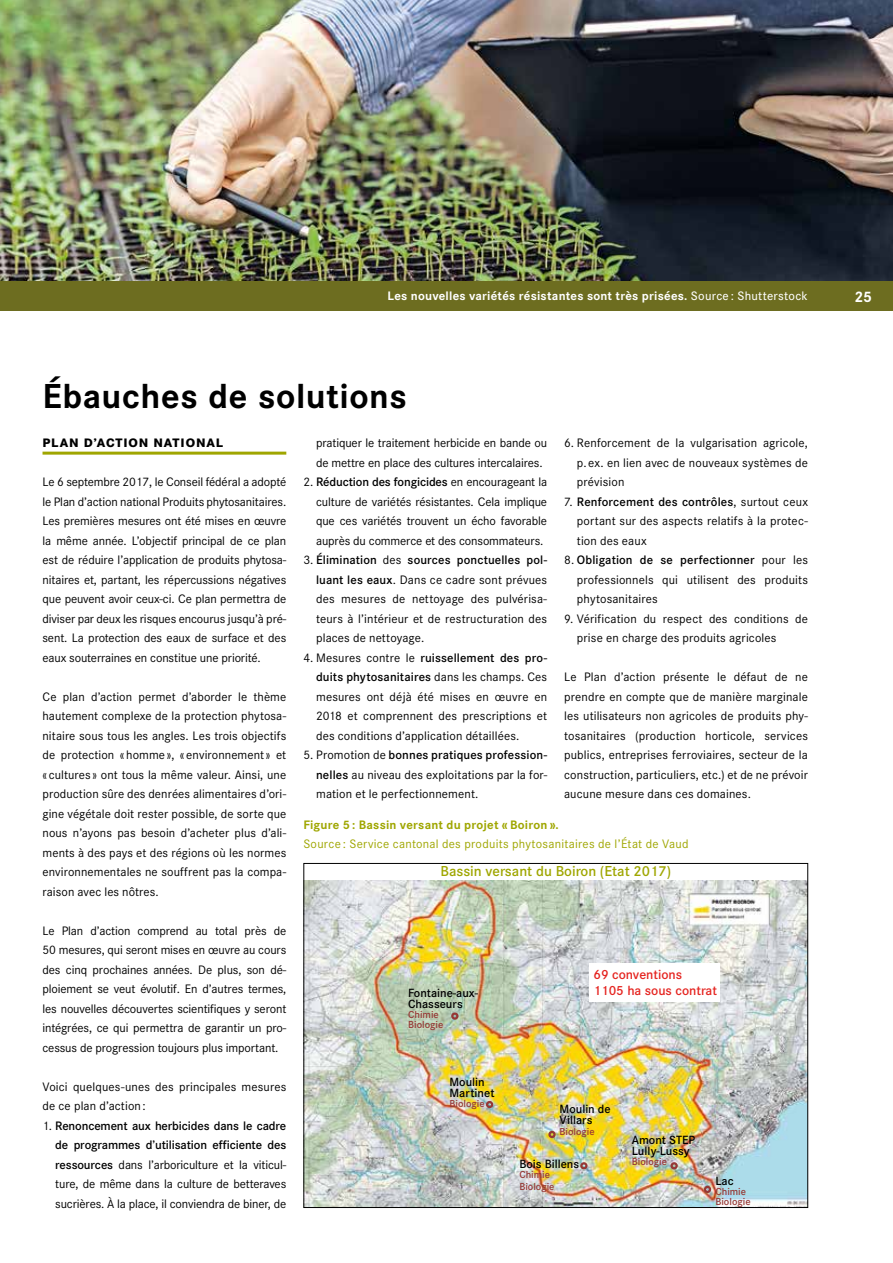
<style>
.page{position:relative;width:893px;height:1263px;background:#fff}
.page>*{position:absolute;margin:0;border:0;box-sizing:border-box;transform-origin:0 0}
.t1{font:700 36px "Corporate S";letter-spacing:.015em;color:#000}
.t2{font:700 15.75px "Corporate S";color:#fff}
.t3{font:600 15px "Corporate S";color:#9fa600}
.t4{font:600 13.8px/16.5px "Corporate S";color:#e52521}
.t5{font:12.75px/19.5px "Corporate S";letter-spacing:.01em;color:#000;text-align:justify}
.t6{font:12.75px/19.5px "Corporate S";letter-spacing:-.01em;color:#000}
.t7{font:700 12.75px "Corporate S";letter-spacing:.02em;color:#fff}
.t8{font:12.75px "Corporate S";letter-spacing:.02em;color:#9fa600}
.t9{font:700 12.75px "Corporate S";letter-spacing:.015em;color:#9fa600}
.t10{font:800 12.75px "Corporate S";letter-spacing:.07em;color:#000}
.t11{font:600 12.45px/10.9px "Corporate S";color:#000}
.t12{font:600 10.5px "Corporate S";color:#963836}
.s1{font-weight:500}
.s2{font-weight:600}
</style>
<div class="page">
<img style="left:0;top:0;width:893px;height:281px">
<div style="left:0;top:281px;width:893px;height:29px;background:#6d6d20"></div>
<hr style="left:43px;top:452px;width:243px;height:3px;background:#9fa600">
<img style="left:306px;top:881px;width:500px;height:325px">
<svg style="left:451px;top:1011px;width:7px;height:10px"></svg>
<svg style="left:580px;top:1161px;width:8px;height:10px"></svg>
<svg style="left:704px;top:1185px;width:7px;height:9px"></svg>
<div style="left:589px;top:963px;width:130px;height:39px;background:#fff"></div>
<svg style="left:670px;top:1161px;width:8px;height:10px"></svg>
<svg style="left:548px;top:1130px;width:8px;height:9px"></svg>
<svg style="left:486px;top:1100px;width:7px;height:9px"></svg>
<p class="t7" style="left:387px;top:289px;width:422px">Les nouvelles variétés résistantes sont très prisées. <span class="s1">Source : Shutterstock</span></p>
<h1 class="t1" style="left:43px;top:376px;width:366px">Ébauches de solutions</h1>
<p class="t10" style="left:43px;top:436px;width:182px">PLAN D’ACTION NATIONAL</p>
<p class="t5" style="left:43px;top:472px;width:245px">Le 6 septembre 2017, le Conseil fédéral a adopté le Plan d’action national Produits phytosanitaires.<br>Les premières mesures ont été mises en œuvre la même année. L’objectif principal de ce plan est de réduire l’application de produits phytosa&shy;nitaires et, partant, les répercussions négatives que peuvent avoir ceux-ci. Ce plan permettra de diviser par deux les risques encourus jusqu’à pré&shy;sent. La protection des eaux de surface et des eaux souterraines en constitue une priorité.</p>
<p class="t5" style="left:43px;top:687px;width:245px">Ce plan d’action permet d’aborder le thème hautement complexe de la protection phytosa&shy;nitaire sous tous les angles. Les trois objectifs de protection «homme», «environnement» et «cultures» ont tous la même valeur. Ainsi, une production sûre des denrées alimentaires d’ori&shy;gine végétale doit rester possible, de sorte que nous n’ayons pas besoin d’acheter plus d’ali&shy;ments à des pays et des régions où les normes environnementales ne souffrent pas la compa&shy;raison avec les nôtres.</p>
<p class="t5" style="left:43px;top:921px;width:245px">Le Plan d’action comprend au total près de 50 mesures, qui seront mises en œuvre au cours des cinq prochaines années. De plus, son dé&shy;ploiement se veut évolutif. En d’autres termes, les nouvelles découvertes scientifiques y seront intégrées, ce qui permettra de garantir un pro&shy;cessus de progression toujours plus important.</p>
<p class="t5" style="left:43px;top:1077px;width:245px">Voici quelques-unes des principales mesures de ce plan d’action:</p>
<p class="t5" style="left:55px;top:1116px;width:233px;text-indent:-13px">1. <span class="s2">Renoncement aux herbicides dans le cadre de programmes d’utilisation efficiente des ressources</span> dans l’arboriculture et la viticul&shy;ture, de même dans la culture de betteraves sucrières. À la place, il conviendra de biner, de</p>
<p class="t5" style="left:577px;top:433px;width:233px;text-indent:-13px">6. Renforcement de la vulgarisation agricole, p. ex. en lien avec de nouveaux systèmes de prévision</p>
<p class="t5" style="left:577px;top:492px;width:233px;text-indent:-13px">7. <span class="s2">Renforcement des contrôles</span>, surtout ceux portant sur des aspects relatifs à la protec&shy;tion des eaux</p>
<p class="t5" style="left:577px;top:550px;width:233px;text-indent:-13px">8. <span class="s2">Obligation de se perfectionner</span> pour les professionnels qui utilisent des produits phytosanitaires</p>
<p class="t5" style="left:577px;top:609px;width:233px;text-indent:-13px">9. Vérification du respect des conditions de prise en charge des produits agricoles</p>
<p class="t5" style="left:564px;top:667px;width:245px">Le Plan d’action présente le défaut de ne prendre en compte que de manière marginale les utilisateurs non agricoles de produits phy&shy;tosanitaires (production horticole, services publics, entreprises ferroviaires, secteur de la construction, particuliers, etc.) et de ne prévoir aucune mesure dans ces domaines.</p>
<p class="t6" style="left:316px;top:433px;width:233px">pratiquer le traitement herbicide en bande ou de mettre en place des cultures intercalaires.</p>
<p class="t5" style="left:316px;top:472px;width:233px;text-indent:-13px">2. <span class="s2">Réduction des fongicides</span> en encourageant la culture de variétés résistantes. Cela implique que ces variétés trouvent un écho favorable auprès du commerce et des consommateurs.</p>
<p class="t5" style="left:316px;top:550px;width:233px;text-indent:-13px">3. <span class="s2">Élimination</span> des <span class="s2">sources ponctuelles pol&shy;luant les eaux</span>. Dans ce cadre sont prévues des mesures de nettoyage des pulvérisa&shy;teurs à l’intérieur et de restructuration des places de nettoyage.</p>
<p class="t5" style="left:316px;top:648px;width:233px;text-indent:-13px">4. Mesures contre le <span class="s2">ruissellement des pro&shy;duits phytosanitaires</span> dans les champs. Ces mesures ont déjà été mises en œuvre en 2018 et comprennent des prescriptions et des conditions d’application détaillées.</p>
<p class="t5" style="left:316px;top:745px;width:233px;text-indent:-13px">5. Promotion de <span class="s2">bonnes pratiques profession&shy;nelles</span> au niveau des exploitations par la for&shy;mation et le perfectionnement.</p>
<p class="t9" style="left:303px;top:817px;width:257px">Figure 5 : Bassin versant du projet «Boiron ».</p>
<p class="t8" style="left:303px;top:837px;width:387px">Source : Service cantonal des produits phytosanitaires de l’État de Vaud</p>
<p class="t3" style="left:440px;top:863px;width:232px">Bassin versant du Boiron (Etat 2017)</p>
<p class="t4" style="left:593px;top:966px;width:125px">69 conventions<br>1105 ha sous contrat</p>
<p class="t11" style="left:408px;top:987px;width:71px">Fontaine-aux-<br>Chasseurs</p>
<p class="t12" style="left:408px;top:1008px;width:32px">Chimie</p>
<p class="t12" style="left:408px;top:1018px;width:37px">Biologie</p>
<p class="t11" style="left:449px;top:1076px;width:47px">Moulin<br>Martinet</p>
<p class="t12" style="left:449px;top:1097px;width:37px">Biologie</p>
<p class="t11" style="left:559px;top:1104px;width:53px">Moulin de<br>Villars</p>
<p class="t12" style="left:559px;top:1126px;width:37px">Biologie</p>
<p class="t11" style="left:632px;top:1135px;width:65px">Amont STEP<br>Lully-Lussy</p>
<p class="t12" style="left:632px;top:1155px;width:37px">Biologie</p>
<p class="t11" style="left:519px;top:1159px;width:61px">Bois Billens</p>
<p class="t12" style="left:519px;top:1168px;width:32px">Chimie</p>
<p class="t11" style="left:715px;top:1176px;width:20px">Lac</p>
<p class="t12" style="left:715px;top:1185px;width:32px">Chimie</p>
<p class="t12" style="left:519px;top:1180px;width:37px">Biologie</p>
<p class="t12" style="left:715px;top:1196px;width:37px">Biologie</p>
<p class="t2" style="left:854px;top:288px;width:19px">25</p>
</div>
